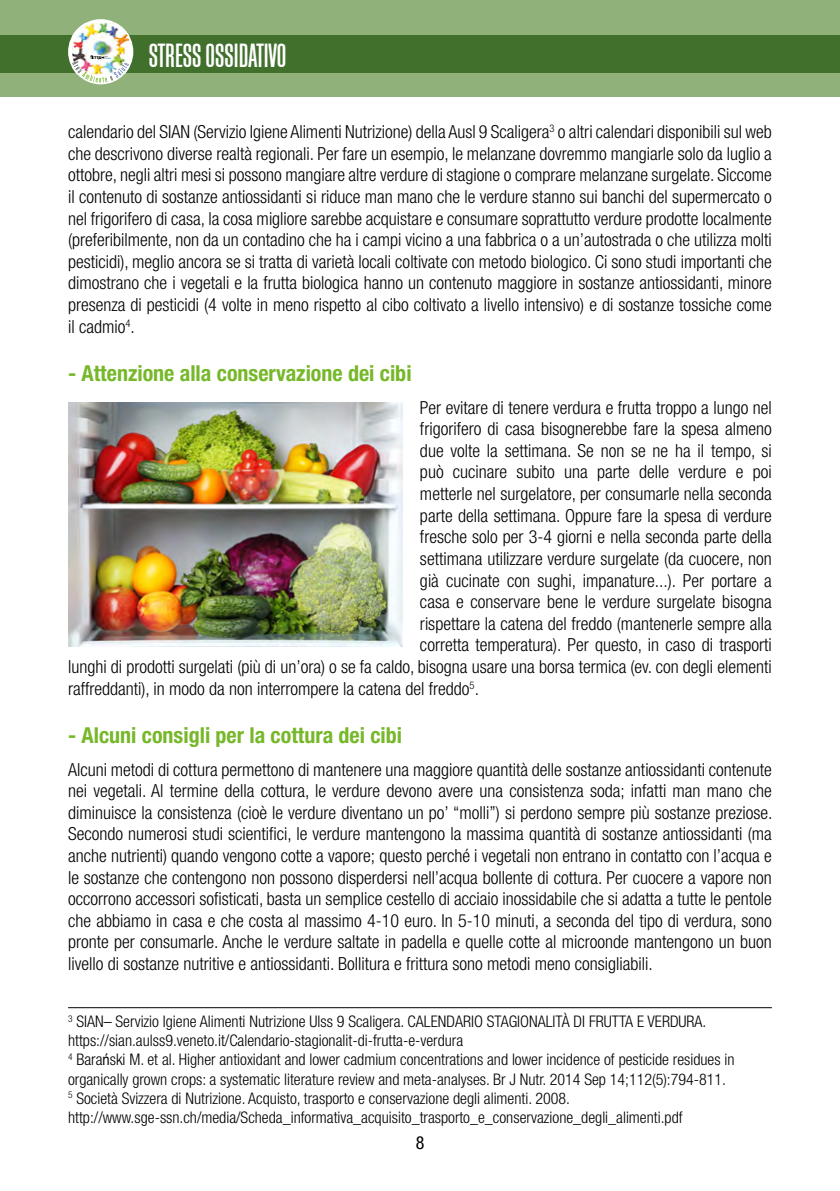
<style>
.page{position:relative;width:840px;height:1191px;background:#fff}
.page>*{position:absolute;margin:0;border:0;box-sizing:border-box;transform-origin:0 0}
.t1{font:34.8px "Block Gothic RR Medium Extra Cond";color:#fff}
.t2{font:700 condensed 22px "Helvetica Neue LT Std";color:#76b82a}
.t3{font:300 condensed 18px/21.6px "Helvetica Neue LT Std";color:#000;text-align:justify}
.t4{font:condensed 18px "Helvetica Neue LT Std";color:#000}
.t5{font:300 condensed 16px/19.2px "Helvetica Neue LT Std";color:#000}
.s1{font-family:"Arial Narrow";font-weight:400;font-stretch:normal}
</style>
<div class="page">
<hr style="left:839px;top:0;width:1px;height:97px;background:#91b17a">
<div style="left:0;top:0;width:839px;height:97px;background:#91b17a"></div>
<div style="left:0;top:35px;width:839px;height:38px;background:#416f2c"></div>
<div style="left:68px;top:19px;width:65px;height:65px;background:#fff;border-radius:50%"></div>
<img style="left:72px;top:23px;width:57px;height:32px">
<svg style="left:72px;top:55px;width:57px;height:28px"></svg>
<hr style="left:68px;top:1007px;width:703px;height:1px;background:#000">
<img style="left:68px;top:403px;width:335px;height:243px">
<h1 class="t1" style="left:149px;top:37px;width:139px">STRESS OSSIDATIVO</h1>
<p class="t3" style="left:68px;top:121px;width:705px">calendario del SIAN (Servizio Igiene Alimenti Nutrizione) della Ausl 9 Scaligera<sup>3</sup> o altri calendari disponibili sul web che descrivono diverse realtà regionali. Per fare un esempio, le melanzane dovremmo mangiarle solo da luglio a ottobre, negli altri mesi si possono mangiare altre verdure di stagione o comprare melanzane surgelate. Siccome il contenuto di sostanze antiossidanti si riduce man mano che le verdure stanno sui banchi del supermercato o nel frigorifero di casa, la cosa migliore sarebbe acquistare e consumare soprattutto verdure prodotte localmente (preferibilmente, non da un contadino che ha i campi vicino a una fabbrica o a un’autostrada o che utilizza molti pesticidi), meglio ancora se si tratta di varietà locali coltivate con metodo biologico. Ci sono studi importanti che dimostrano che i vegetali e la frutta biologica hanno un contenuto maggiore in sostanze antiossidanti, minore presenza di pesticidi (4 volte in meno rispetto al cibo coltivato a livello intensivo) e di sostanze tossiche come il cadmio<sup>4</sup>.</p>
<p class="t2" style="left:68px;top:359px;width:345px">- Attenzione alla conservazione dei cibi</p>
<p class="t3" style="left:420px;top:396px;width:353px">Per evitare di tenere verdura e frutta troppo a lungo nel</p>
<p class="t3" style="left:420px;top:418px;width:353px">frigorifero di casa bisognerebbe fare la spesa almeno</p>
<p class="t3" style="left:420px;top:439px;width:353px">due volte la settimana. Se non se ne ha il tempo, si</p>
<p class="t3" style="left:420px;top:461px;width:353px">può cucinare subito una parte delle verdure e poi</p>
<p class="t3" style="left:420px;top:483px;width:353px">metterle nel surgelatore, per consumarle nella seconda</p>
<p class="t3" style="left:420px;top:504px;width:353px">parte della settimana. Oppure fare la spesa di verdure</p>
<p class="t3" style="left:420px;top:526px;width:353px">fresche solo per 3-4 giorni e nella seconda parte della</p>
<p class="t3" style="left:420px;top:547px;width:353px">settimana utilizzare verdure surgelate (da cuocere, non</p>
<p class="t3" style="left:420px;top:569px;width:353px">già cucinate con sughi, impanature...). Per portare a</p>
<p class="t3" style="left:420px;top:591px;width:353px">casa e conservare bene le verdure surgelate bisogna</p>
<p class="t3" style="left:420px;top:612px;width:353px">rispettare la catena del freddo (mantenerle sempre alla</p>
<p class="t3" style="left:420px;top:634px;width:353px">corretta temperatura). Per questo, in caso di trasporti</p>
<p class="t3" style="left:68px;top:655px;width:704px">lunghi di prodotti surgelati (più di un’ora) o se fa caldo, bisogna usare una borsa termica (ev. con degli elementi</p>
<p class="t3" style="left:68px;top:677px;width:412px">raffreddanti), in modo da non interrompere la catena del freddo<sup>5</sup>.</p>
<p class="t2" style="left:68px;top:721px;width:335px">- Alcuni consigli per la cottura dei cibi</p>
<p class="t3" style="left:68px;top:758px;width:705px">Alcuni metodi di cottura permettono di mantenere una maggiore quantità delle sostanze antiossidanti contenute nei vegetali. Al termine della cottura, le verdure devono avere una consistenza soda; infatti man mano che diminuisce la consistenza (cioè le verdure diventano un po’ “molli”) si perdono sempre più sostanze preziose.<br>Secondo numerosi studi scientifici, le verdure mantengono la massima quantità di sostanze antiossidanti (ma anche nutrienti) quando vengono cotte a vapore; questo perché i vegetali non entrano in contatto con l’acqua e le sostanze che contengono non possono disperdersi nell’acqua bollente di cottura. Per cuocere a vapore non occorrono accessori sofisticati, basta un semplice cestello di acciaio inossidabile che si adatta a tutte le pentole che abbiamo in casa e che costa al massimo 4-10 euro. In 5-10 minuti, a seconda del tipo di verdura, sono pronte per consumarle. Anche le verdure saltate in padella e quelle cotte al microonde mantengono un buon livello di sostanze nutritive e antiossidanti. Bollitura e frittura sono metodi meno consigliabili.</p>
<p class="t5" style="left:68px;top:1011px;width:667px"><sup>3</sup> SIAN– Servizio Igiene Alimenti Nutrizione Ulss 9 Scaligera. CALENDARIO STAGIONALITÀ DI FRUTTA E VERDURA. https://sian.aulss9.veneto.it/Calendario-stagionalit-di-frutta-e-verdura<br><sup>4</sup> Bara<span class="s1">ń</span>ski M. et al. Higher antioxidant and lower cadmium concentrations and lower incidence of pesticide residues in organically grown crops: a systematic literature review and meta-analyses. Br J Nutr. 2014 Sep 14;112(5):794-811.<br><sup>5</sup> Società Svizzera di Nutrizione. Acquisto, trasporto e conservazione degli alimenti. 2008. http://www.sge-ssn.ch/media/Scheda_informativa_acquisito_trasporto_e_conservazione_degli_alimenti.pdf</p>
<p class="t4" style="left:415px;top:1132px;width:10px">8</p>
</div>
